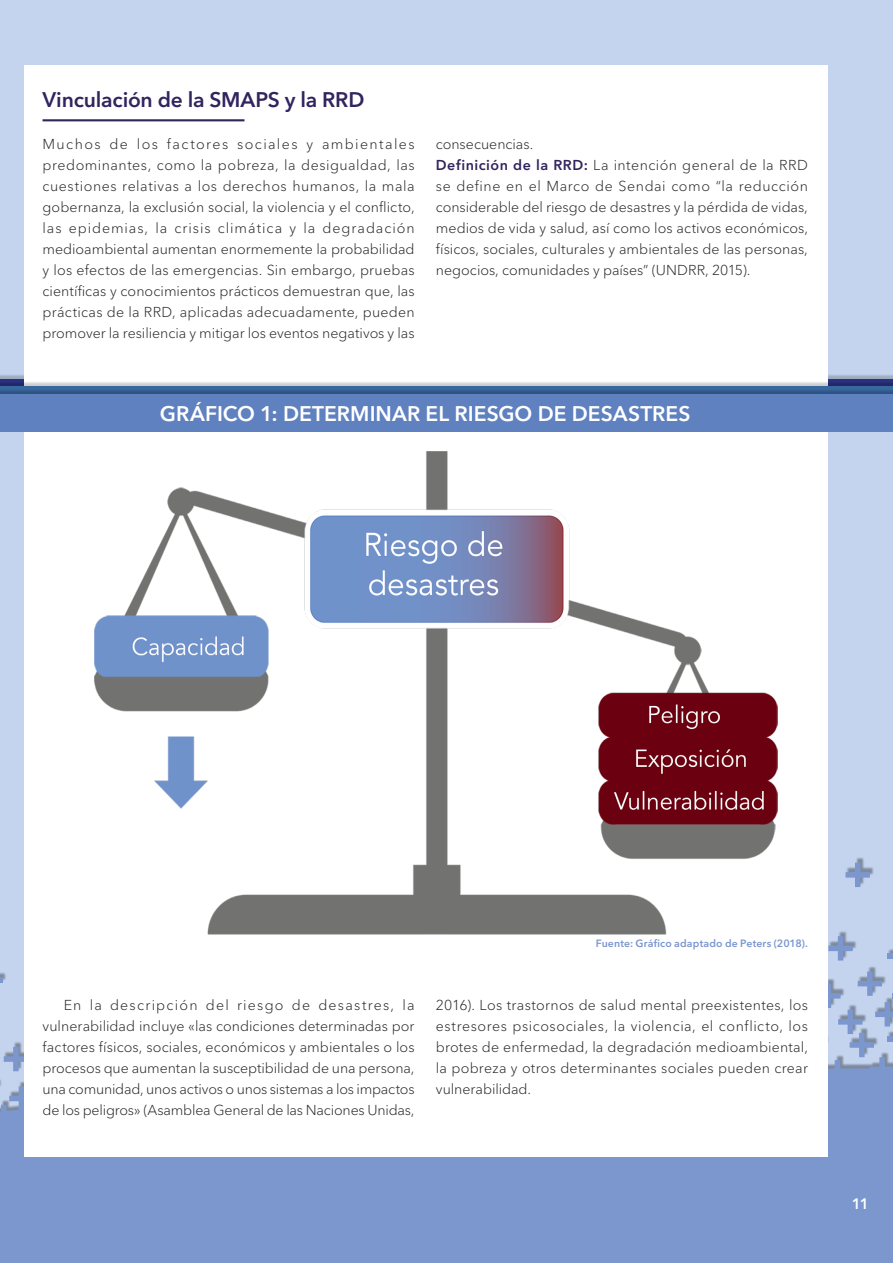
<style>
.page{position:relative;width:893px;height:1263px;background:#c4d4ef}
.page>*{position:absolute;margin:0;border:0;box-sizing:border-box;transform-origin:0 0}
.t1{font:600 21px "Avenir Next LT Pro";color:#fff}
.t2{font:600 21px "Avenir Next LT Pro";letter-spacing:-.01em;color:#32245e}
.t3{font:600 15px "Avenir Next LT Pro";color:#fff}
.t4{font:300 14.25px/21px "Avenir Next LT Pro";color:#272727;text-align:justify}
.t5{font:600 10.5px "Avenir Next LT Pro";letter-spacing:.015em;color:#7b97ce}
.s1{font-weight:600;color:#32245e}
</style>
<div class="page">
<div style="left:845px;top:857px;width:29px;height:28px;background:#000;opacity:.2"></div>
<svg style="left:845px;top:863px;width:25px;height:24px"></svg>
<div style="left:0;top:1040px;width:893px;height:223px;background:#7b97ce"></div>
<div style="left:828px;top:930px;width:29px;height:28px;background:#000;opacity:.2"></div>
<svg style="left:828px;top:936px;width:25px;height:24px"></svg>
<svg style="left:828px;top:967px;width:65px;height:90px"></svg>
<div style="left:887px;top:938px;width:6px;height:28px;background:#000;opacity:.2"></div>
<svg style="left:887px;top:954px;width:6px;height:5px"></svg>
<hr style="left:0;top:1068px;width:2px;height:28px;background:#000;opacity:.2">
<div style="left:3px;top:1041px;width:29px;height:28px;background:#000;opacity:.2"></div>
<svg style="left:4px;top:1047px;width:21px;height:24px"></svg>
<div style="left:0;top:962px;width:6px;height:28px;background:#000;opacity:.2"></div>
<svg style="left:0;top:977px;width:3px;height:6px"></svg>
<div style="left:25px;top:66px;width:803px;height:1091px;background:#fff"></div>
<div style="left:0;top:381px;width:893px;height:35px;background:#000;opacity:.2"></div>
<div style="left:0;top:386px;width:893px;height:32px;background:#39679f"></div>
<img style="left:95px;top:451px;width:682px;height:483px">
<div style="left:0;top:389px;width:893px;height:41px;background:#000;opacity:.2"></div>
<div style="left:0;top:395px;width:893px;height:37px;background:#5f81c0"></div>
<hr style="left:43px;top:119px;width:201px;height:2px;background:#32245e">
<h1 class="t2" style="left:43px;top:86px;width:323px">Vinculación de la SMAPS y la RRD</h1>
<p class="t4" style="left:43px;top:133px;width:374px">Muchos de los factores sociales y ambientales predominantes, como la pobreza, la desigualdad, las cuestiones relativas a los derechos humanos, la mala gobernanza, la exclusión social, la violencia y el conflicto, las epidemias, la crisis climática y la degradación medioambiental aumentan enormemente la probabilidad y los efectos de las emergencias. Sin embargo, pruebas científicas y conocimientos prácticos demuestran que, las prácticas de la RRD, aplicadas adecuadamente, pueden promover la resiliencia y mitigar los eventos negativos y las</p>
<p class="t4" style="left:436px;top:133px;width:374px;text-align:left">consecuencias.<br><span class="s1">Definición de la RRD:</span> La intención general de la RRD se define en el Marco de Sendai como “la reducción considerable del riesgo de desastres y la pérdida de vidas, medios de vida y salud, así como los activos económicos, físicos, sociales, culturales y ambientales de las personas, negocios, comunidades y países” (UNDRR, 2015).</p>
<h1 class="t1" style="left:160px;top:401px;width:532px">GRÁFICO 1: DETERMINAR EL RIESGO DE DESASTRES</h1>
<p class="t5" style="left:596px;top:936px;width:214px">Fuente: Gráfico adaptado de Peters (2018).</p>
<p class="t4" style="left:43px;top:994px;width:374px;text-indent:21px">En la descripción del riesgo de desastres, la vulnerabilidad incluye «las condiciones determinadas por factores físicos, sociales, económicos y ambientales o los procesos que aumentan la susceptibilidad de una persona, una comunidad, unos activos o unos sistemas a los impactos de los peligros» (Asamblea General de las Naciones Unidas,</p>
<p class="t4" style="left:436px;top:994px;width:374px">2016). Los trastornos de salud mental preexistentes, los estresores psicosociales, la violencia, el conflicto, los brotes de enfermedad, la degradación medioambiental, la pobreza y otros determinantes sociales pueden crear vulnerabilidad.</p>
<p class="t3" style="left:852px;top:1195px;width:18px">11</p>
</div>
